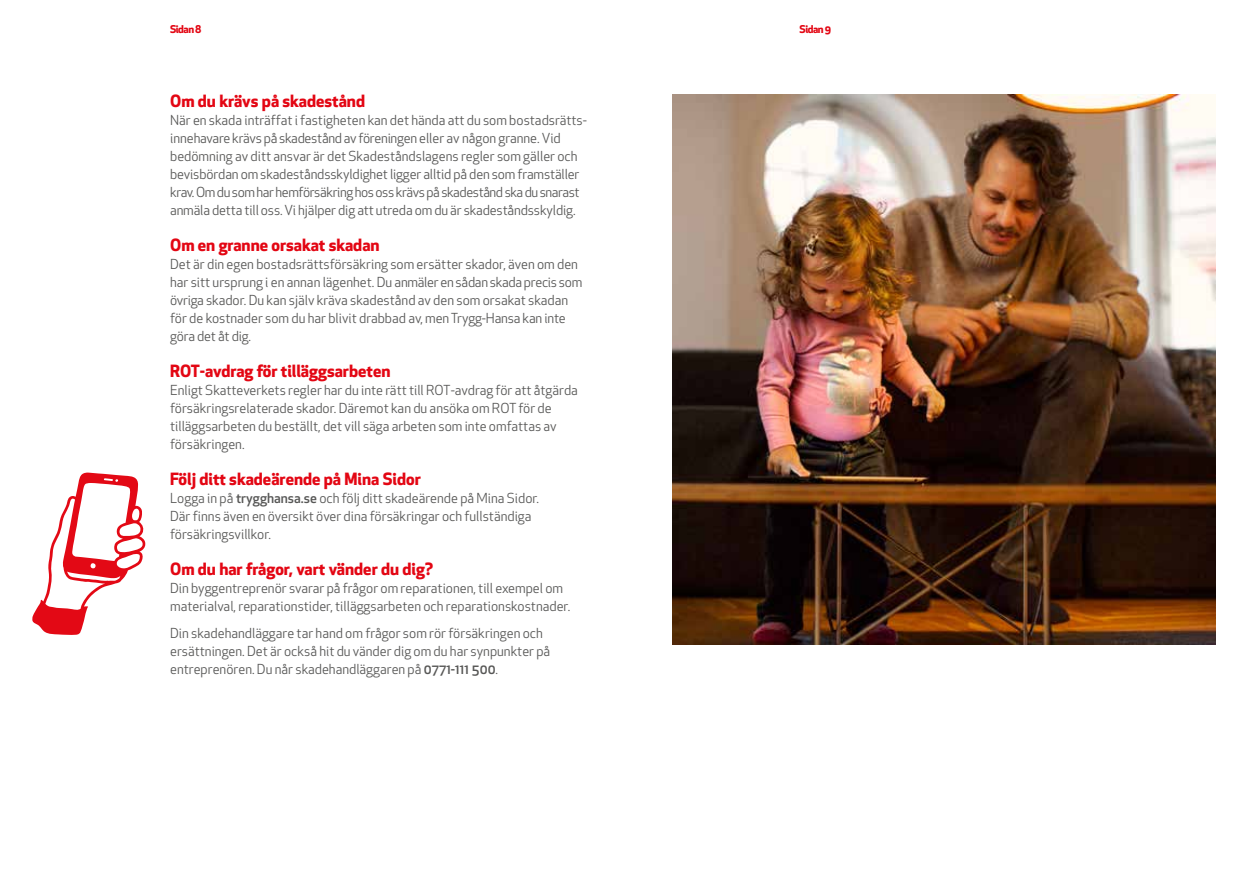
<style>
.page{position:relative;width:1259px;height:893px;background:#fff}
.page>*{position:absolute;margin:0;border:0;box-sizing:border-box;transform-origin:0 0}
.t1{font:700 16.5px "Apex New";color:#e30613}
.t2{font:13.5px/18px "Apex New";color:#575756}
.t3{font:700 10.5px "Apex New";letter-spacing:-.045em;color:#e30613}
.s1{font-weight:500}
</style>
<div class="page">
<hr style="left:25px;top:673px;width:127px;height:1px;background:#eeeeef">
<hr style="left:209px;top:466px;width:1px;height:180px;background:#eeeeef">
<svg style="left:32px;top:472px;width:114px;height:163px"></svg>
<img style="left:672px;top:94px;width:543px;height:550px">
<p class="t3" style="left:170px;top:22px;width:33px">Sidan 8</p>
<p class="t3" style="left:799px;top:22px;width:33px">Sidan 9</p>
<p class="t1" style="left:170px;top:89px;width:196px">Om du krävs på skadestånd</p>
<p class="t2" style="left:170px;top:111px;width:418px">När en skada inträffat i fastigheten kan det hända att du som bostadsrätts&shy;innehavare krävs på skadestånd av föreningen eller av någon granne. Vid bedömning av ditt ansvar är det Skadeståndslagens regler som gäller och bevisbördan om skadeståndsskyldighet ligger alltid på den som framställer krav. Om du som har hemförsäkring hos oss krävs på skadestånd ska du snarast anmäla detta till oss. Vi hjälper dig att utreda om du är skadeståndsskyldig.</p>
<p class="t1" style="left:170px;top:233px;width:211px">Om en granne orsakat skadan</p>
<p class="t2" style="left:170px;top:255px;width:414px">Det är din egen bostadsrättsförsäkring som ersätter skador, även om den har sitt ursprung i en annan lägenhet. Du anmäler en sådan skada precis som övriga skador. Du kan själv kräva skadestånd av den som orsakat skadan för de kostnader som du har blivit drabbad av, men Trygg-Hansa kan inte göra det åt dig.</p>
<p class="t1" style="left:170px;top:359px;width:222px">ROT-avdrag för tilläggsarbeten</p>
<p class="t2" style="left:170px;top:381px;width:409px">Enligt Skatteverkets regler har du inte rätt till ROT-avdrag för att åtgärda försäkringsrelaterade skador. Däremot kan du ansöka om ROT för de tilläggsarbeten du beställt, det vill säga arbeten som inte omfattas av försäkringen.</p>
<p class="t1" style="left:170px;top:467px;width:252px">Följ ditt skadeärende på Mina Sidor</p>
<p class="t2" style="left:170px;top:489px;width:370px">Logga in på <span class="s1">trygghansa.se</span> och följ ditt skadeärende på Mina Sidor.<br>Där finns även en översikt över dina försäkringar och fullständiga försäkringsvillkor.</p>
<p class="t1" style="left:170px;top:557px;width:264px">Om du har frågor, vart vänder du dig?</p>
<p class="t2" style="left:170px;top:579px;width:401px">Din byggentreprenör svarar på frågor om reparationen, till exempel om materialval, reparationstider, tilläggsarbeten och reparationskostnader.</p>
<p class="t2" style="left:170px;top:624px;width:382px">Din skadehandläggare tar hand om frågor som rör försäkringen och ersättningen. Det är också hit du vänder dig om du har synpunkter på entreprenören. Du når skadehandläggaren på <span class="s1">0771-111 500</span>.</p>
</div>
